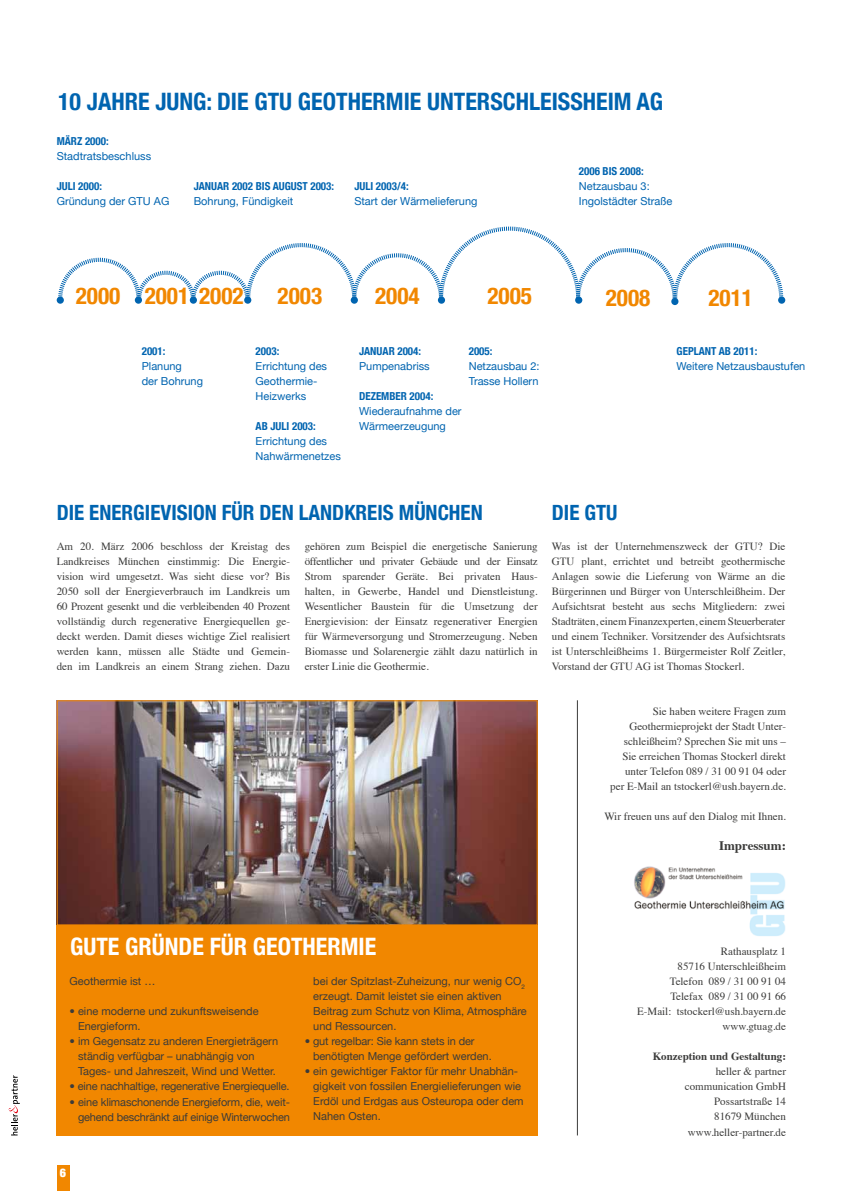
<style>
.page{position:relative;width:842px;height:1191px;background:#fff}
.page>*{position:absolute;margin:0;border:0;box-sizing:border-box;transform-origin:0 0}
.t1{font:700 condensed 24px "Helvetica Neue";color:#0064b0}
.t2{font:700 condensed 24px "Helvetica Neue";color:#fff}
.t3{font:700 condensed 23.2px "Helvetica Neue";color:#f18700}
.t4{font:700 condensed 21px "Helvetica Neue";color:#0064b0}
.t5{font:700 13px "Times";color:#3b3b3a}
.t6{font:900 condensed 12px "Helvetica Neue";color:#fff}
.t7{font:11px/15px "Times";color:#3b3b3a;text-align:justify}
.t8{font:11px/15px "Helvetica Neue";color:#3b3b3a}
.t9{font:11px/15px "Helvetica Neue";color:#0064b0}
.t10{font:700 condensed 11px "Helvetica Neue";color:#0064b0}
.t11{font:700 11px "Times";color:#3b3b3a}
</style>
<div class="page">
<img style="left:59px;top:702px;width:477px;height:221px">
<div style="left:57px;top:700px;width:481px;height:225px;border:1px solid #f18700"></div>
<div style="left:57px;top:925px;width:481px;height:210px;background:#f18700"></div>
<div style="left:57px;top:1165px;width:12px;height:26px;background:#f18700"></div>
<div style="left:671px;top:298px;width:7px;height:7px;background:#0064b0;border-radius:50%"></div>
<div style="left:575px;top:296px;width:7px;height:8px;background:#0064b0;border-radius:50%"></div>
<div style="left:57px;top:296px;width:7px;height:8px;background:#0064b0;border-radius:50%"></div>
<div style="left:135px;top:296px;width:7px;height:8px;background:#0064b0;border-radius:50%"></div>
<div style="left:351px;top:296px;width:7px;height:8px;background:#0064b0;border-radius:50%"></div>
<div style="left:438px;top:296px;width:7px;height:8px;background:#0064b0;border-radius:50%"></div>
<div style="left:190px;top:296px;width:7px;height:8px;background:#0064b0;border-radius:50%"></div>
<svg style="left:57px;top:226px;width:727px;height:73px"></svg>
<div style="left:244px;top:296px;width:7px;height:8px;background:#0064b0;border-radius:50%"></div>
<div style="left:778px;top:296px;width:7px;height:8px;background:#0064b0;border-radius:50%"></div>
<hr style="left:577px;top:700px;width:1px;height:435px;background:#3b3b3a">
<img style="left:634px;top:866px;width:152px;height:70px">
<svg style="left:9px;top:1075px;width:11px;height:60px"></svg>
<h1 class="t1" style="left:58px;top:87px;width:593px">10 JAHRE JUNG: DIE GTU GEOTHERMIE UNTERSCHLEISSHEIM AG</h1>
<p class="t10" style="left:57px;top:134px;width:54px">MÄRZ 2000:</p>
<p class="t9" style="left:57px;top:148px;width:96px">Stadtratsbeschluss</p>
<p class="t10" style="left:57px;top:179px;width:47px">JULI 2000:</p>
<p class="t9" style="left:57px;top:193px;width:114px">Gründung der GTU AG</p>
<p class="t10" style="left:194px;top:180px;width:142px">JANUAR 2002 BIS AU GUST 2003:</p>
<p class="t9" style="left:194px;top:194px;width:101px">Bohrung, Fündigkeit</p>
<p class="t10" style="left:354px;top:180px;width:56px">JULI 2003/4:</p>
<p class="t9" style="left:354px;top:194px;width:125px">Start der Wärmelieferung</p>
<p class="t10" style="left:579px;top:165px;width:66px">2006 BIS 2008:</p>
<p class="t9" style="left:579px;top:179px;width:95px">Netzausbau 3:<br>Ingolstädter Straße</p>
<h2 class="t3" style="left:76px;top:282px;width:169px">2000 2001 2002</h2>
<h2 class="t3" style="left:278px;top:282px;width:46px">2003</h2>
<h2 class="t3" style="left:375px;top:282px;width:46px">2004</h2>
<h2 class="t3" style="left:487px;top:282px;width:46px">2005</h2>
<h2 class="t3" style="left:606px;top:283px;width:46px">2008</h2>
<h2 class="t3" style="left:708px;top:283px;width:46px">2011</h2>
<p class="t10" style="left:142px;top:345px;width:25px">2001:</p>
<p class="t9" style="left:142px;top:359px;width:63px">Planung<br>der Bohrung</p>
<p class="t10" style="left:256px;top:344px;width:25px">2003:</p>
<p class="t9" style="left:256px;top:358px;width:73px">Errichtung des<br>Geothermie-<br>Heizwerks</p>
<p class="t10" style="left:256px;top:419px;width:62px">AB JULI 2003:</p>
<p class="t9" style="left:256px;top:433px;width:87px">Errichtung des<br>Nahwärmenetzes</p>
<p class="t10" style="left:359px;top:344px;width:64px">JANUAR 2004:</p>
<p class="t9" style="left:359px;top:359px;width:72px">Pumpenabriss</p>
<p class="t10" style="left:359px;top:389px;width:76px">DEZEMBER 2004:</p>
<p class="t9" style="left:359px;top:404px;width:104px">Wiederaufnahme der<br>Wärmeerzeugung</p>
<p class="t10" style="left:469px;top:345px;width:25px">2005:</p>
<p class="t9" style="left:469px;top:359px;width:72px">Netzausbau 2:<br>Trasse Hollern</p>
<p class="t10" style="left:677px;top:345px;width:82px">GEPLANT AB 2011:</p>
<p class="t9" style="left:677px;top:359px;width:130px">Weitere Netzausbaustufen</p>
<h3 class="t4" style="left:57px;top:500px;width:428px">DIE ENERGIEVISION FÜR DEN LANDKREIS MÜNCHEN</h3>
<h3 class="t4" style="left:552px;top:500px;width:67px">DIE GTU</h3>
<p class="t7" style="left:57px;top:538px;width:235px">Am 20. März 2006 beschloss der Kreistag des Landkreises München einstimmig: Die Energie&shy;vision wird umgesetzt. Was sieht diese vor? Bis 2050 soll der Energieverbrauch im Landkreis um 60 Prozent gesenkt und die verbleibenden 40 Prozent vollständig durch regenerative Energiequellen ge&shy;deckt werden. Damit dieses wichtige Ziel realisiert werden kann, müssen alle Städte und Gemein&shy;den im Landkreis an einem Strang ziehen. Dazu</p>
<p class="t7" style="left:305px;top:538px;width:234px">gehören zum Beispiel die energetische Sanierung öffentlicher und privater Gebäude und der Einsatz Strom sparender Geräte. Bei privaten Haus&shy;halten, in Gewerbe, Handel und Dienstleistung.<br>Wesentlicher Baustein für die Umsetzung der Energievision: der Einsatz regenerativer Energien für Wärmeversorgung und Stromerzeugung. Neben Biomasse und Solarenergie zählt dazu natürlich in erster Linie die Geothermie.</p>
<p class="t7" style="left:552px;top:538px;width:235px">Was ist der Unternehmenszweck der GTU? Die GTU plant, errichtet und betreibt geothermische Anlagen sowie die Lieferung von Wärme an die Bürgerinnen und Bürger von Unterschleißheim. Der Aufsichtsrat besteht aus sechs Mitgliedern: zwei Stadträten, einem Finanzexperten, einem Steuerberater und einem Techniker. Vorsitzender des Aufsichtsrats ist Unterschleißheims 1. Bürgermeister Rolf Zeitler, Vorstand der GTU AG ist Thomas Stockerl.</p>
<h1 class="t2" style="left:70px;top:932px;width:308px">GUTE GRÜNDE FÜR GEOTHERMIE</h1>
<p class="t8" style="left:69px;top:974px;width:87px">Geothermie ist …</p>
<p class="t8" style="left:78px;top:1004px;width:182px;text-indent:-9px">• eine moderne und zukunftsweisende<br>Energieform.</p>
<p class="t8" style="left:78px;top:1034px;width:202px;text-indent:-9px">• im Gegensatz zu anderen Energieträgern ständig verfügbar – unabhängig von<br>Tages- und Jahreszeit, Wind und Wetter.</p>
<p class="t8" style="left:69px;top:1079px;width:221px">• eine nachhaltige, regenerative Energiequelle.</p>
<p class="t8" style="left:69px;top:1094px;width:222px;text-align:right">• eine klimaschonende Energieform, die, weit&shy;gehend beschränkt auf einige Winterwochen</p>
<p class="t8" style="left:313px;top:974px;width:215px">bei der Spitzlast-Zuheizung, nur wenig CO<sub>2 </sub>erzeugt. Damit leistet sie einen aktiven Beitrag zum Schutz von Klima, Atmosphäre und Ressourcen.</p>
<p class="t8" style="left:313px;top:1033px;width:180px;text-indent:-8px">• gut regelbar: Sie kann stets in der benötigten Menge gefördert werden.</p>
<p class="t8" style="left:313px;top:1064px;width:212px;text-indent:-9px">• ein gewichtiger Faktor für mehr Unabhän&shy;gigkeit von fossilen Energielieferungen wie Erdöl und Erdgas aus Osteuropa oder dem Nahen Osten.</p>
<p class="t6" style="left:60px;top:1165px;width:8px">6</p>
<p class="t7" style="left:610px;top:703px;width:177px;text-align:right">Sie haben weitere Fragen zum Geothermieprojekt der Stadt Unter&shy;schleißheim? Sprechen Sie mit uns – Sie erreichen Thomas Stockerl direkt unter Telefon 089 / 31 00 91 04 oder per E-Mail an tstockerl@ush.bayern.de.</p>
<p class="t7" style="left:604px;top:808px;width:183px">Wir freuen uns auf den Dialog mit Ihnen.</p>
<p class="t5" style="left:719px;top:833px;width:68px">Impressum:</p>
<p class="t7" style="left:637px;top:943px;width:150px;text-align:right">Rathausplatz 1<br>85716 Unterschleißheim<br>Telefon 089 / 31 00 91 04<br>Telefax 089 / 31 00 91 66<br>E-Mail: tstockerl@ush.bayern.de www.gtuag.de</p>
<p class="t11" style="left:653px;top:1046px;width:135px">Konzeption und Gestaltung:</p>
<p class="t7" style="left:685px;top:1063px;width:103px;text-align:right">heller &amp; partner communication GmbH<br>Possartstraße 14<br>81679 München www.heller-partner.de</p>
</div>
